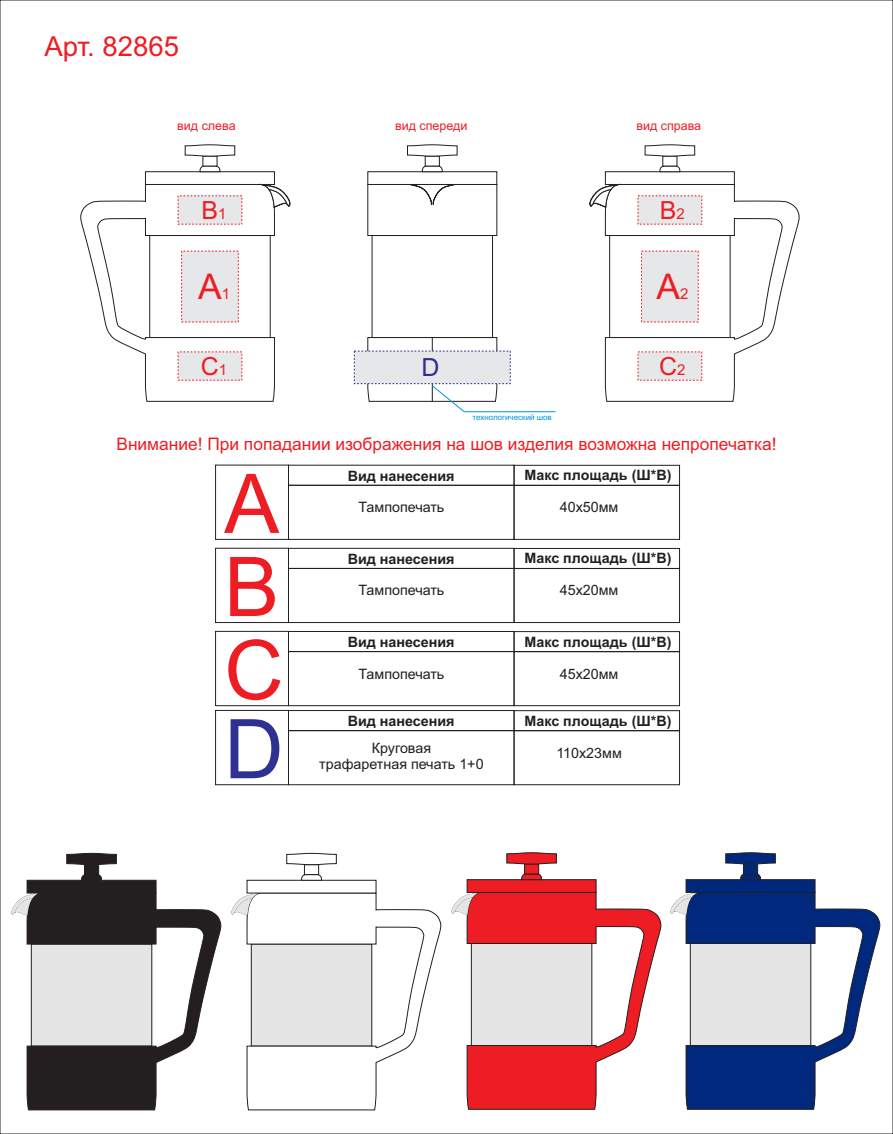
<style>
.page{position:relative;width:893px;height:1134px;background:#fff}
.page>*{position:absolute;margin:0;border:0;box-sizing:border-box;transform-origin:0 0}
.t1{font:82.45px/83.2px "Arial";color:#ee1d23;text-align:justify}
.t2{font:82.45px "Arial";color:#2e3092}
.t3{font:35.35px "Arial";color:#ee1d23}
.t4{font:27.55px "Arial";color:#ee1d23}
.t5{font:25px "Arial";color:#ee1d23}
.t6{font:25px "Arial";color:#2e3092}
.t7{font:17.3px "Arial";color:#ee1d23}
.t8{font:15px "Arial";color:#ee1d23}
.t9{font:700 14.3px "Arial";color:#231f20}
.t10{font:14.3px/16px "Arial";color:#231f20;text-align:center}
.t11{font:12.5px "Arial";color:#ee1d23}
.t12{font:8px "Arial";color:#0095d9}
.s1{font-size:15px}
</style>
<div class="page">
<svg style="left:605px;top:200px;width:195px;height:202px"></svg>
<svg style="left:27px;top:893px;width:194px;height:217px"></svg>
<svg style="left:12px;top:853px;width:144px;height:63px"></svg>
<svg style="left:467px;top:892px;width:194px;height:217px"></svg>
<svg style="left:452px;top:852px;width:144px;height:63px"></svg>
<svg style="left:247px;top:893px;width:194px;height:217px"></svg>
<svg style="left:232px;top:853px;width:144px;height:63px"></svg>
<svg style="left:686px;top:892px;width:194px;height:217px"></svg>
<svg style="left:670px;top:852px;width:145px;height:63px"></svg>
<svg style="left:609px;top:235px;width:121px;height:103px"></svg>
<svg style="left:590px;top:144px;width:145px;height:80px"></svg>
<svg style="left:638px;top:351px;width:64px;height:30px;background:#e7dfe1"></svg>
<svg style="left:80px;top:184px;width:195px;height:218px"></svg>
<svg style="left:149px;top:235px;width:121px;height:103px"></svg>
<svg style="left:145px;top:144px;width:145px;height:80px"></svg>
<svg style="left:178px;top:351px;width:64px;height:30px;background:#e7dfe1"></svg>
<div style="left:288px;top:548px;width:226px;height:21px;border:1px solid #231f20"></div>
<div style="left:288px;top:631px;width:226px;height:21px;border:1px solid #231f20"></div>
<div style="left:288px;top:710px;width:226px;height:21px;border:1px solid #231f20"></div>
<div style="left:288px;top:485px;width:226px;height:55px;border:1px solid #231f20"></div>
<div style="left:288px;top:568px;width:226px;height:55px;border:1px solid #231f20"></div>
<div style="left:288px;top:651px;width:226px;height:55px;border:1px solid #231f20"></div>
<div style="left:288px;top:730px;width:226px;height:55px;border:1px solid #231f20"></div>
<div style="left:514px;top:465px;width:166px;height:21px;border:1px solid #231f20"></div>
<div style="left:514px;top:548px;width:166px;height:21px;border:1px solid #231f20"></div>
<div style="left:514px;top:631px;width:166px;height:21px;border:1px solid #231f20"></div>
<div style="left:514px;top:710px;width:166px;height:21px;border:1px solid #231f20"></div>
<div style="left:514px;top:485px;width:166px;height:55px;border:1px solid #231f20"></div>
<div style="left:514px;top:568px;width:166px;height:55px;border:1px solid #231f20"></div>
<div style="left:514px;top:651px;width:166px;height:55px;border:1px solid #231f20"></div>
<div style="left:514px;top:730px;width:166px;height:55px;border:1px solid #231f20"></div>
<div style="left:215px;top:465px;width:74px;height:75px;border:1px solid #231f20"></div>
<div style="left:215px;top:548px;width:74px;height:75px;border:1px solid #231f20"></div>
<div style="left:215px;top:631px;width:74px;height:75px;border:1px solid #231f20"></div>
<div style="left:215px;top:710px;width:74px;height:75px;border:1px solid #231f20"></div>
<svg style="left:354px;top:144px;width:202px;height:268px"></svg>
<h3 class="t4" style="left:45px;top:36px;width:136px">Арт. 82865</h3>
<p class="t11" style="left:177px;top:120px;width:60px">вид слева</p>
<p class="t11" style="left:395px;top:120px;width:74px">вид спереди</p>
<p class="t11" style="left:636px;top:120px;width:66px">вид справа</p>
<h3 class="t5" style="left:201px;top:201px;width:27px">B<span class="s1">1</span></h3>
<h3 class="t5" style="left:660px;top:201px;width:27px">B<span class="s1">2</span></h3>
<h2 class="t3" style="left:198px;top:273px;width:25px">А</h2>
<p class="t8" style="left:222px;top:288px;width:10px">1</p>
<h2 class="t3" style="left:656px;top:273px;width:25px">А</h2>
<p class="t8" style="left:680px;top:288px;width:10px">2</p>
<h3 class="t5" style="left:201px;top:357px;width:28px">C<span class="s1">1</span></h3>
<h3 class="t5" style="left:659px;top:357px;width:28px">C<span class="s1">2</span></h3>
<p class="t12" style="left:473px;top:414px;width:81px">технологический шов</p>
<h3 class="t6" style="left:422px;top:358px;width:20px">D</h3>
<p class="t7" style="left:117px;top:437px;width:662px">Внимание! При попадании изображения на шов изделия возможна непропечатка!</p>
<h1 class="t1" style="left:224px;top:470px;width:61px">А B C</h1>
<h1 class="t2" style="left:224px;top:718px;width:61px">D</h1>
<p class="t9" style="left:348px;top:471px;width:108px">Вид нанесения</p>
<p class="t10" style="left:358px;top:500px;width:87px">Тампопечать</p>
<p class="t9" style="left:348px;top:554px;width:108px">Вид нанесения</p>
<p class="t10" style="left:358px;top:584px;width:87px">Тампопечать</p>
<p class="t9" style="left:348px;top:637px;width:108px">Вид нанесения</p>
<p class="t10" style="left:358px;top:667px;width:87px">Тампопечать</p>
<p class="t9" style="left:348px;top:716px;width:108px">Вид нанесения</p>
<p class="t10" style="left:319px;top:742px;width:166px">Круговая<br>трафаретная печать 1+0</p>
<p class="t9" style="left:524px;top:470px;width:149px">Макс площадь (Ш*В)</p>
<p class="t10" style="left:560px;top:500px;width:60px">40х50мм</p>
<p class="t9" style="left:524px;top:553px;width:149px">Макс площадь (Ш*В)</p>
<p class="t10" style="left:560px;top:584px;width:60px">45х20мм</p>
<p class="t9" style="left:524px;top:636px;width:149px">Макс площадь (Ш*В)</p>
<p class="t10" style="left:560px;top:667px;width:60px">45х20мм</p>
<p class="t9" style="left:524px;top:715px;width:149px">Макс площадь (Ш*В)</p>
<p class="t10" style="left:556px;top:746px;width:67px">110х23мм</p>
</div>
